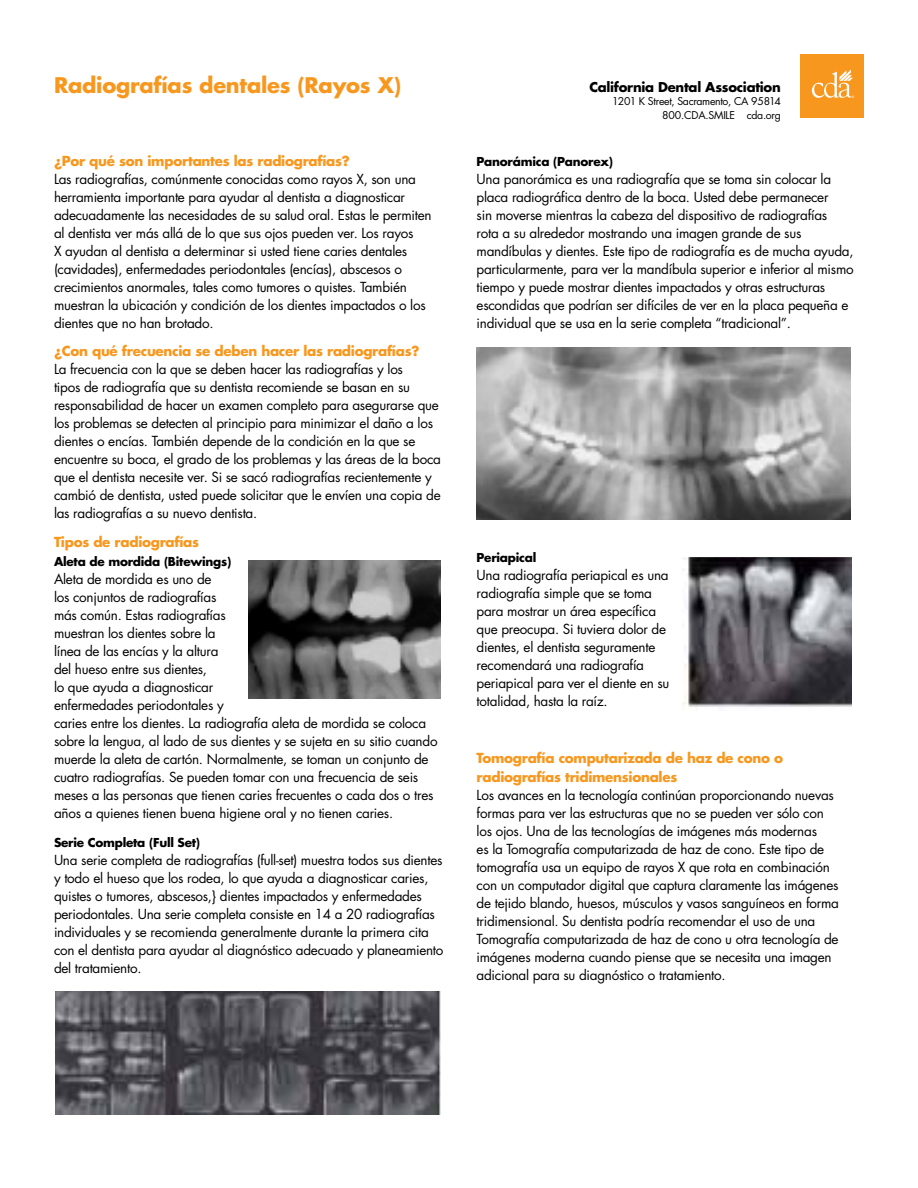
<style>
.page{position:relative;width:918px;height:1188px;background:#fff}
.page>*{position:absolute;margin:0;border:0;box-sizing:border-box;transform-origin:0 0}
.t1{font:700 21px "Futura Std";letter-spacing:-.01em;color:#f8971d}
.t2{font:13.5px/18px "Futura Std";letter-spacing:-.02em;color:#000}
.t3{font:700 13.5px/19.5px "Futura Std";letter-spacing:-.02em;color:#f8971d}
.t4{font:700 13.2px "Futura Std";letter-spacing:-.02em;color:#000}
.t5{font:700 12px "Futura Std";letter-spacing:-.02em;color:#000}
.t6{font:10.5px/13.5px "Futura Std";letter-spacing:-.03em;color:#000;text-align:right}
.t7{font:3.15px "Arial";color:#fff}
</style>
<div class="page">
<div style="left:801px;top:54px;width:63px;height:63px;background:#f8971d"></div>
<svg style="left:812px;top:70px;width:41px;height:28px"></svg>
<img style="left:249px;top:560px;width:192px;height:139px">
<img style="left:55px;top:991px;width:386px;height:124px">
<img style="left:476px;top:348px;width:375px;height:172px">
<img style="left:682px;top:557px;width:170px;height:150px">
<h1 class="t1" style="left:54px;top:71px;width:349px">Radiografías dentales (Rayos X)</h1>
<p class="t3" style="left:54px;top:151px;width:297px">¿Por qué son importantes las radiografías?</p>
<p class="t2" style="left:54px;top:170px;width:379px">Las radiografías, comúnmente conocidas como rayos X, son una herramienta importante para ayudar al dentista a diagnosticar adecuadamente las necesidades de su salud oral. Estas le permiten al dentista ver más allá de lo que sus ojos pueden ver. Los rayos<br>X ayudan al dentista a determinar si usted tiene caries dentales (cavidades), enfermedades periodontales (encías), abscesos o crecimientos anormales, tales como tumores o quistes. También muestran la ubicación y condición de los dientes impactados o los dientes que no han brotado.</p>
<p class="t3" style="left:54px;top:341px;width:367px">¿Con qué frecuencia se deben hacer las radiografías?</p>
<p class="t2" style="left:54px;top:360px;width:389px">La frecuencia con la que se deben hacer las radiografías y los<br>tipos de radiografía que su dentista recomiende se basan en su responsabilidad de hacer un examen completo para asegurarse que los problemas se detecten al principio para minimizar el daño a los dientes o encías. También depende de la condición en la que se encuentre su boca, el grado de los problemas y las áreas de la boca que el dentista necesite ver. Si se sacó radiografías recientemente y cambió de dentista, usted puede solicitar que le envíen una copia de las radiografías a su nuevo dentista.</p>
<p class="t3" style="left:54px;top:532px;width:147px">Tipos de radiografías</p>
<p class="t5" style="left:54px;top:554px;width:179px">Aleta de mordida (Bitewings)</p>
<p class="t2" style="left:54px;top:570px;width:385px">Aleta de mordida es uno de<br>los conjuntos de radiografías<br>más común. Estas radiografías<br>muestran los dientes sobre la<br>línea de las encías y la altura<br>del hueso entre sus dientes,<br>lo que ayuda a diagnosticar<br>enfermedades periodontales y<br>caries entre los dientes. La radiografía aleta de mordida se coloca sobre la lengua, al lado de sus dientes y se sujeta en su sitio cuando muerde la aleta de cartón. Normalmente, se toman un conjunto de cuatro radiografías. Se pueden tomar con una frecuencia de seis meses a las personas que tienen caries frecuentes o cada dos o tres años a quienes tienen buena higiene oral y no tienen caries.</p>
<p class="t5" style="left:54px;top:834px;width:148px">Serie Completa (Full Set)</p>
<p class="t2" style="left:54px;top:851px;width:391px">Una serie completa de radiografías (full-set) muestra todos sus dientes y todo el hueso que los rodea, lo que ayuda a diagnosticar caries, quistes o tumores, abscesos,} dientes impactados y enfermedades periodontales. Una serie completa consiste en 14 a 20 radiografías individuales y se recomienda generalmente durante la primera cita con el dentista para ayudar al diagnóstico adecuado y planeamiento del tratamiento.</p>
<p class="t4" style="left:589px;top:78px;width:193px">California Dental Association</p>
<p class="t6" style="left:612px;top:95px;width:170px">1201 K Street, Sacramento, CA 95814<br>800.CDA.SMILE cda.org</p>
<p class="t7" style="left:852px;top:94px;width:4px">®</p>
<p class="t5" style="left:477px;top:153px;width:138px">Panorámica (Panorex)</p>
<p class="t2" style="left:477px;top:170px;width:379px">Una panorámica es una radiografía que se toma sin colocar la placa radiográfica dentro de la boca. Usted debe permanecer<br>sin moverse mientras la cabeza del dispositivo de radiografías<br>rota a su alrededor mostrando una imagen grande de sus mandíbulas y dientes. Este tipo de radiografía es de mucha ayuda, particularmente, para ver la mandíbula superior e inferior al mismo tiempo y puede mostrar dientes impactados y otras estructuras escondidas que podrían ser difíciles de ver en la placa pequeña e individual que se usa en la serie completa “tradicional”.</p>
<p class="t5" style="left:477px;top:549px;width:61px">Periapical</p>
<p class="t2" style="left:477px;top:566px;width:194px">Una radiografía periapical es una radiografía simple que se toma para mostrar un área específica que preocupa. Si tuviera dolor de dientes, el dentista seguramente recomendará una radiografía periapical para ver el diente en su totalidad, hasta la raíz.</p>
<p class="t3" style="left:477px;top:748px;width:308px">Tomografía computarizada de haz de cono o radiografías tridimensionales</p>
<p class="t2" style="left:477px;top:787px;width:364px">Los avances en la tecnología continúan proporcionando nuevas formas para ver las estructuras que no se pueden ver sólo con los ojos. Una de las tecnologías de imágenes más modernas<br>es la Tomografía computarizada de haz de cono. Este tipo de tomografía usa un equipo de rayos X que rota en combinación con un computador digital que captura claramente las imágenes de tejido blando, huesos, músculos y vasos sanguíneos en forma tridimensional. Su dentista podría recomendar el uso de una Tomografía computarizada de haz de cono u otra tecnología de imágenes moderna cuando piense que se necesita una imagen adicional para su diagnóstico o tratamiento.</p>
</div>
